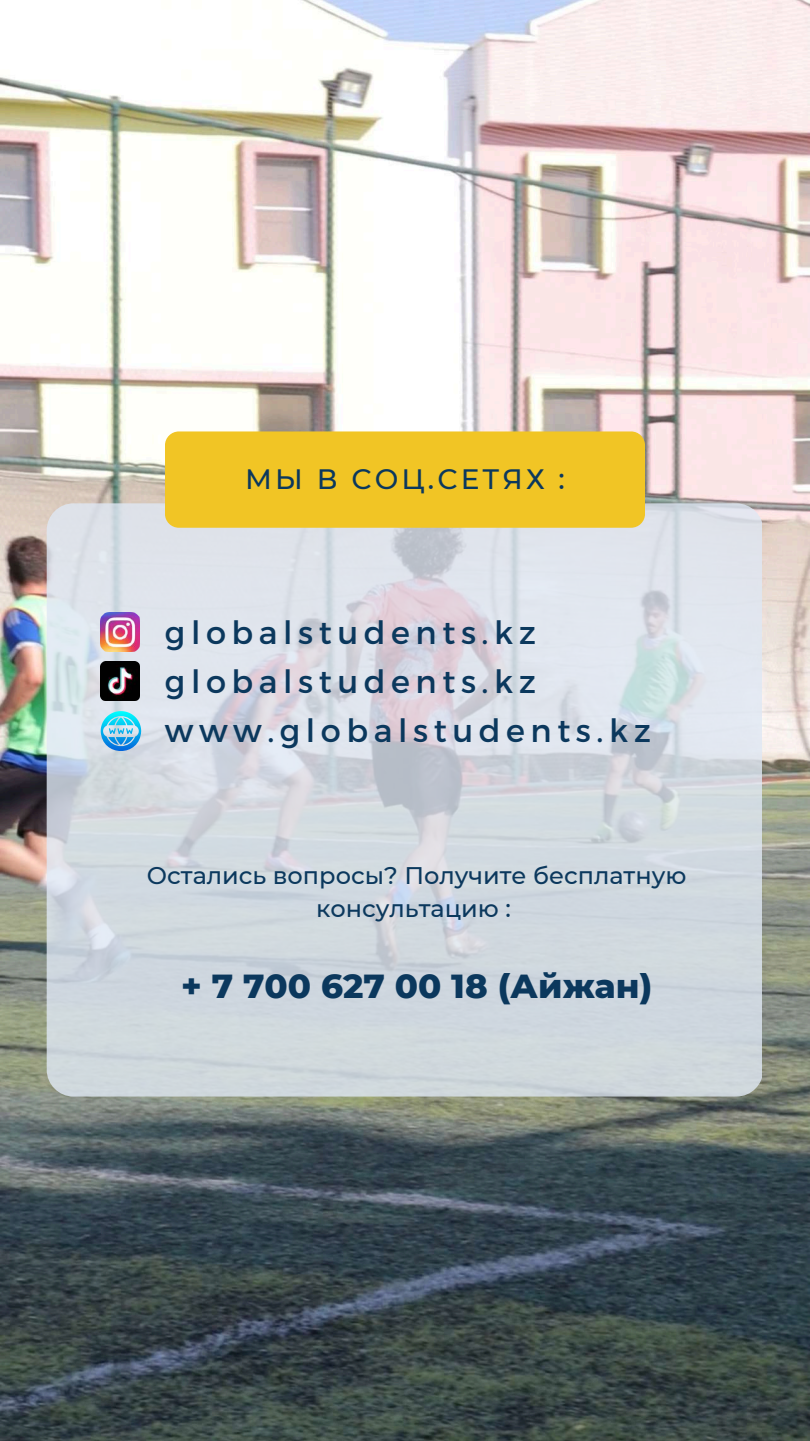
<style>
.page{position:relative;width:810px;height:1441px;background:#fff}
.page>*{position:absolute;margin:0;border:0;box-sizing:border-box;transform-origin:0 0}
.t1{font:800 34px "Montserrat";color:#0b385d}
.t2{font:32px/49.2px "Montserrat";letter-spacing:.175em;color:#0b385d}
.t3{font:500 28px "Montserrat";letter-spacing:.11em;color:#0b385d}
.t4{font:500 24px/33px "Montserrat";color:#0b385d;text-align:center}
</style>
<div class="page">
<img style="left:0;top:0;width:810px;height:1440px">
<svg style="left:47px;top:503px;width:715px;height:593px;background:#d4dae1"></svg>
<div style="left:165px;top:431px;width:480px;height:96px;background:#f1c525;border-radius:14px"></div>
<img style="left:101px;top:612px;width:39px;height:39px">
<img style="left:101px;top:661px;width:39px;height:39px">
<svg style="left:101px;top:711px;width:40px;height:46px;background:#7acae8"></svg>
<p class="t3" style="left:245px;top:461px;width:321px">МЫ В СОЦ.СЕТЯХ :</p>
<p class="t2" style="left:165px;top:606px;width:372px">globalstudents.kz</p>
<p class="t2" style="left:165px;top:655px;width:487px">globalstudents.kz www.globalstudents.kz</p>
<p class="t4" style="left:147px;top:858px;width:541px">Остались вопросы? Получите бесплатную консультацию :</p>
<p class="t1" style="left:181px;top:964px;width:473px">+ 7 700 627 00 18 (Айжан)</p>
</div>
